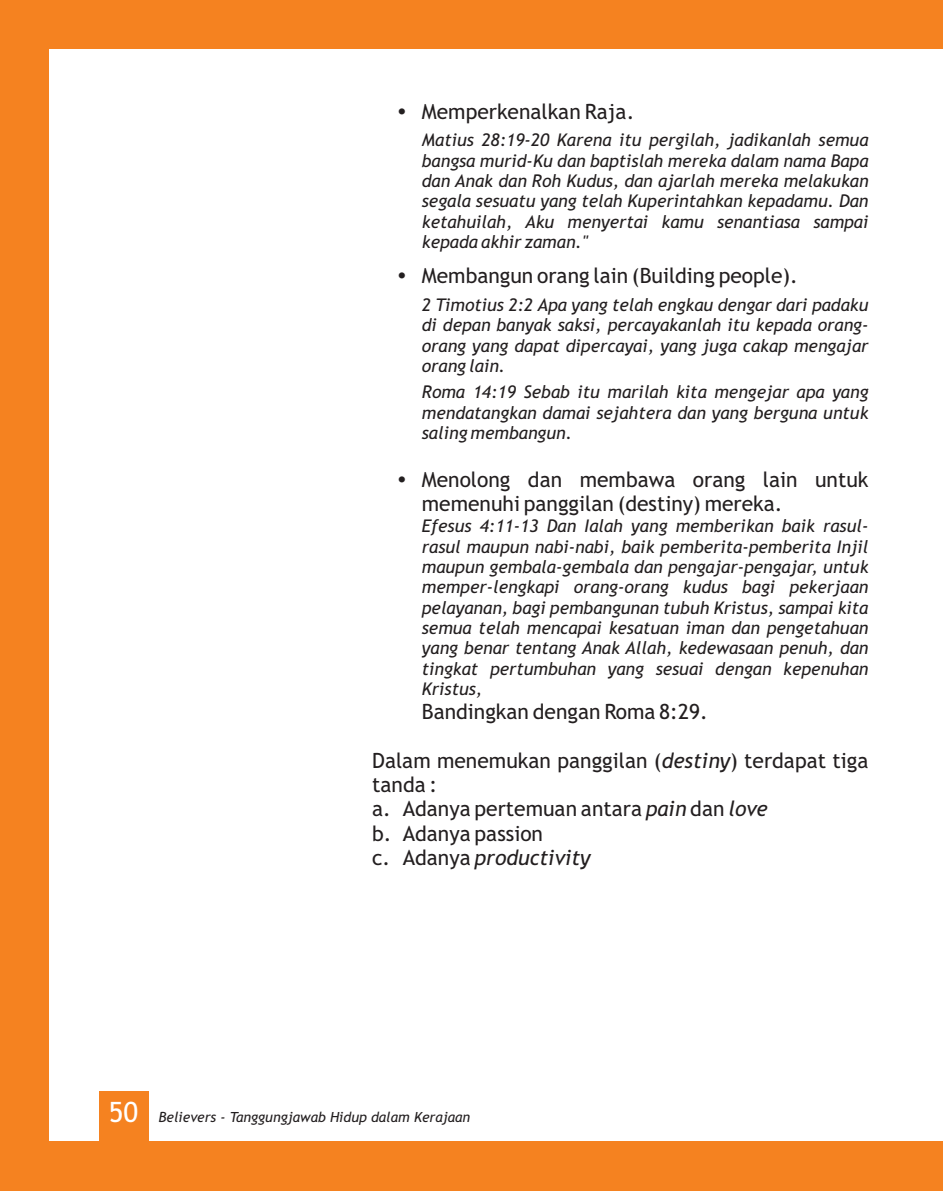
<style>
.page{position:relative;width:943px;height:1191px;background:#f58220}
.page>*{position:absolute;margin:0;border:0;box-sizing:border-box;transform-origin:0 0}
.t1{font:28px "Trebuchet MS";color:#fff}
.t2{font:21px/24.3px "Trebuchet MS";color:#231f20}
.t3{font:italic 17.5px/20.3px "Trebuchet MS";color:#231f20;text-align:justify}
.t4{font:italic 14px "Trebuchet MS";color:#231f20}
.s1{font-style:italic}
</style>
<div class="page">
<div style="left:50px;top:50px;width:893px;height:1091px;background:#fff"></div>
<div style="left:99px;top:1091px;width:50px;height:100px;background:#f58220"></div>
<p class="t2" style="left:422px;top:101px;width:214px">Memperkenalkan Raja.</p>
<p class="t3" style="left:422px;top:132px;width:448px">Matius 28:19-20 Karena itu pergilah, jadikanlah semua bangsa murid-Ku dan baptislah mereka dalam nama Bapa dan Anak dan Roh Kudus, dan ajarlah mereka melakukan segala sesuatu yang telah Kuperintahkan kepadamu. Dan ketahuilah, Aku menyertai kamu senantiasa sampai kepada akhir zaman."</p>
<p class="t2" style="left:422px;top:266px;width:377px">Membangun orang lain (Building people).</p>
<p class="t3" style="left:422px;top:296px;width:448px">2 Timotius 2:2 Apa yang telah engkau dengar dari padaku di depan banyak saksi, percayakanlah itu kepada orang&shy;orang yang dapat dipercayai, yang juga cakap mengajar orang lain.</p>
<p class="t3" style="left:422px;top:383px;width:448px">Roma 14:19 Sebab itu marilah kita mengejar apa yang mendatangkan damai sejahtera dan yang berguna untuk saling membangun.</p>
<p class="t2" style="left:422px;top:469px;width:448px">Menolong dan membawa orang lain untuk memenuhi panggilan (destiny) mereka.</p>
<p class="t3" style="left:422px;top:517px;width:448px">Efesus 4:11-13 Dan Ialah yang memberikan baik rasul&shy;rasul maupun nabi-nabi, baik pemberita-pemberita Injil maupun gembala-gembala dan pengajar-pengajar, untuk memper-lengkapi orang-orang kudus bagi pekerjaan pelayanan, bagi pembangunan tubuh Kristus, sampai kita semua telah mencapai kesatuan iman dan pengetahuan yang benar tentang Anak Allah, kedewasaan penuh, dan tingkat pertumbuhan yang sesuai dengan kepenuhan Kristus,</p>
<p class="t2" style="left:422px;top:701px;width:287px">Bandingkan dengan Roma 8:29.</p>
<p class="t2" style="left:372px;top:749px;width:498px">Dalam menemukan panggilan (<span class="s1">destiny</span>) terdapat tiga tanda :<br>a. Adanya pertemuan antara <span class="s1">pain</span> dan <span class="s1">love<br></span>b. Adanya passion<br>c. Adanya <span class="s1">productivity</span></p>
<h1 class="t1" style="left:109px;top:1101px;width:31px">50</h1>
<p class="t4" style="left:159px;top:1112px;width:313px">Believers - Tanggungjawab Hidup dalam Kerajaan</p>
</div>
